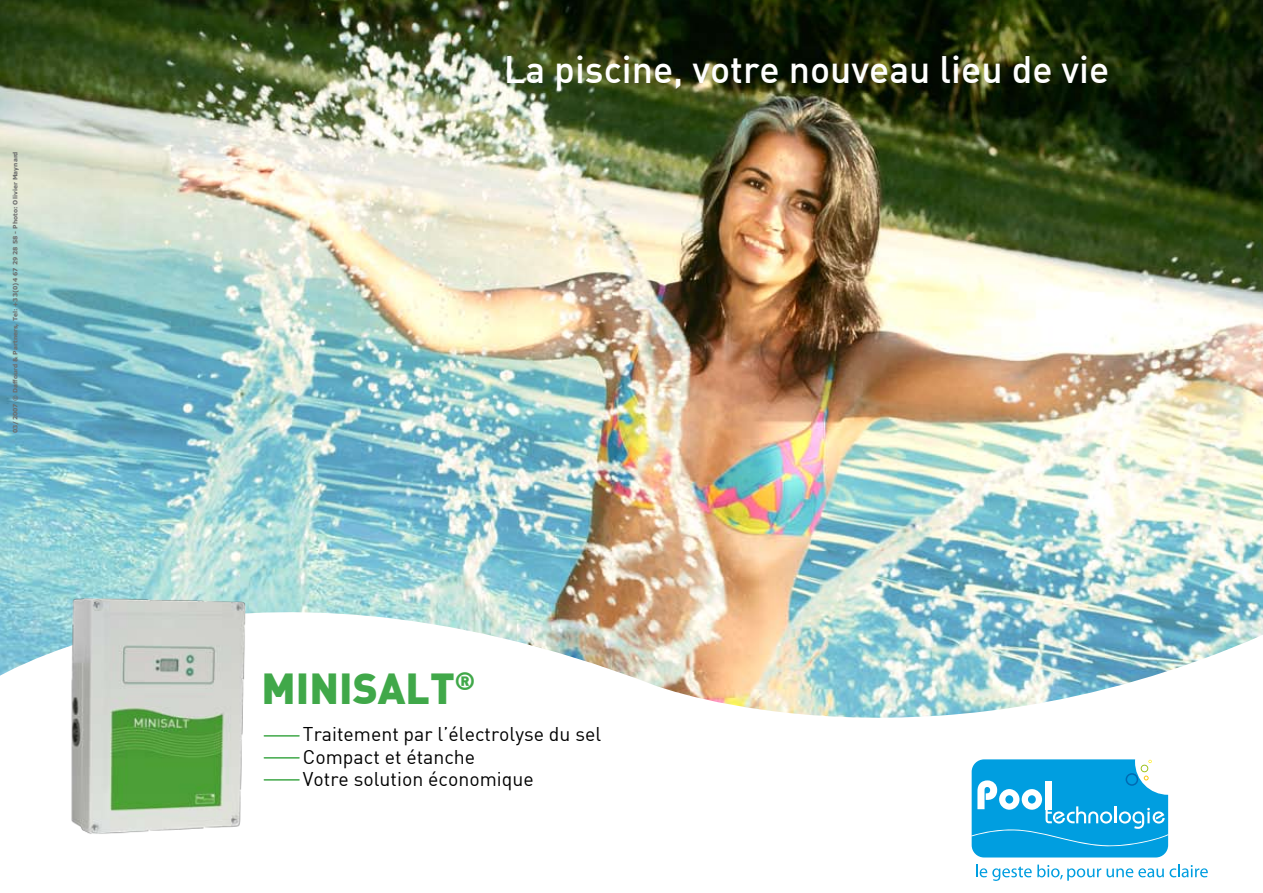
<style>
.page{position:relative;width:1263px;height:893px;background:#fff}
.page>*{position:absolute;margin:0;border:0;box-sizing:border-box;transform-origin:0 0}
.t1{font:42.45px "DIN Black Alternate";color:#40a849}
.t2{font:37.5px "DIN Medium Alternate";color:#fff}
.t3{font:19.5px/22.5px "DIN";color:#000}
.t4{font:700 6px "Verdana";color:#6b6c6b}
</style>
<div class="page">
<img style="left:0;top:0;width:1263px;height:520px">
<img style="left:0;top:520px;width:1263px;height:345px">
<hr style="left:264px;top:735px;width:35px;height:2px;background:#40a849">
<hr style="left:264px;top:757px;width:35px;height:2px;background:#40a849">
<hr style="left:264px;top:779px;width:35px;height:2px;background:#40a849">
<svg style="left:976px;top:865px;width:232px;height:16px"></svg>
<svg style="left:971px;top:759px;width:198px;height:98px;background:#2aade4"></svg>
<img style="left:43px;top:578px;width:212px;height:287px">
<p class="t4" style="left:11px;top:433px;width:283px;rotate:-90deg">03/2007 © Daffourd &amp; Partners, Tel: +33(0)4 67 29 28 58 - Photo: Olivier Maynard</p>
<h2 class="t2" style="left:504px;top:45px;width:607px">La piscine, votre nouveau lieu de vie</h2>
<h1 class="t1" style="left:261px;top:660px;width:215px">MINISALT<sup>®</sup></h1>
<p class="t3" style="left:303px;top:722px;width:300px">Traitement par l’électrolyse du sel<br>Compact et étanche<br>Votre solution économique</p>
</div>
